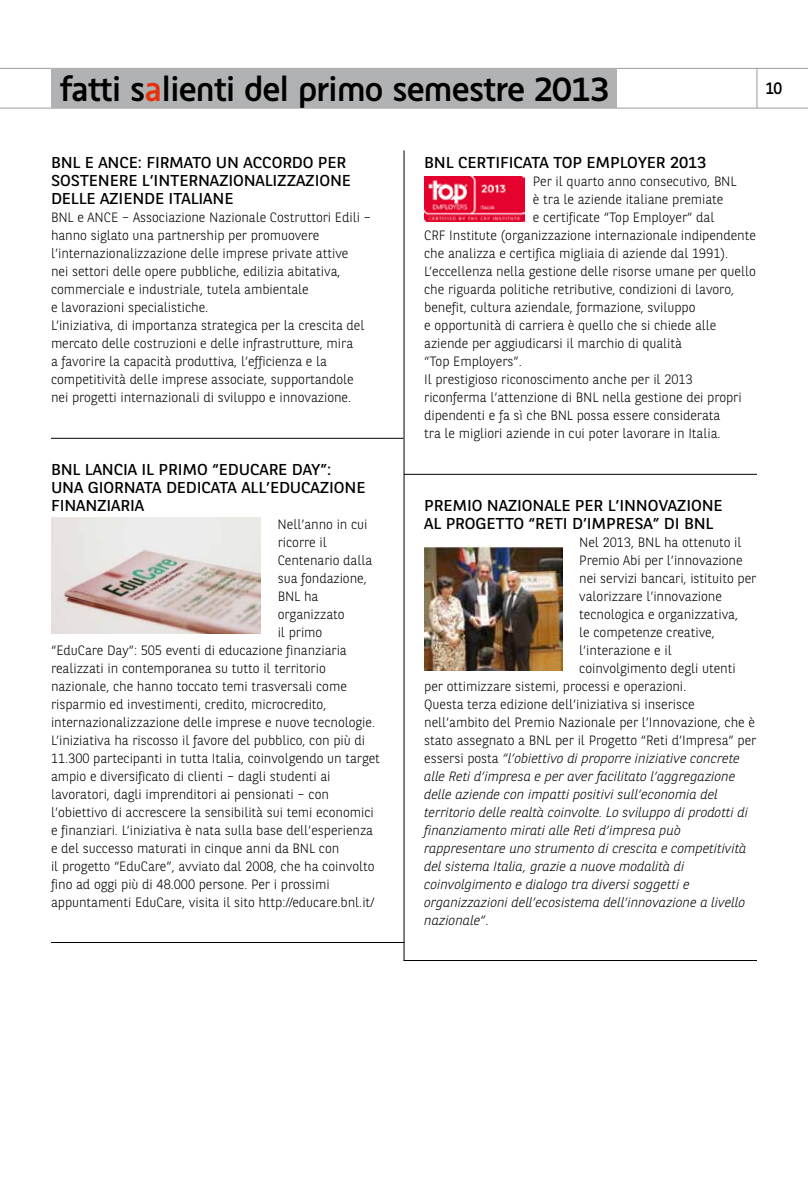
<style>
.page{position:relative;width:808px;height:1191px;background:#fff}
.page>*{position:absolute;margin:0;border:0;box-sizing:border-box;transform-origin:0 0}
.t1{font:36px "BNPP Type";letter-spacing:-.03em;color:#000}
.t2{font:16.5px "BNPP Rounded";color:#000}
.t3{font:15.75px/18px "BNPP Square";letter-spacing:-.01em;color:#000}
.t4{font:300 13.5px/18px "BNPP Sans";letter-spacing:-.005em;color:#000}
.t5{font:italic 300 13.5px "BNPP Sans";letter-spacing:-.005em;color:#000}
.s1{color:#e6310e}
.s2{font-style:normal}
</style>
<div class="page">
<hr style="left:0;top:108px;width:808px;height:1px;background:#9c9d9d">
<hr style="left:0;top:68px;width:808px;height:1px;background:#9c9d9d">
<hr style="left:757px;top:68px;width:1px;height:40px;background:#9c9d9d">
<div style="left:51px;top:69px;width:566px;height:39px;background:#b1b2b3"></div>
<hr style="left:51px;top:438px;width:352px;height:1px;background:#000">
<img style="left:51px;top:518px;width:210px;height:115px">
<hr style="left:51px;top:942px;width:353px;height:1px;background:#000">
<img style="left:424px;top:176px;width:101px;height:45px">
<hr style="left:404px;top:474px;width:353px;height:1px;background:#000">
<img style="left:424px;top:546px;width:138px;height:124px">
<hr style="left:403px;top:960px;width:354px;height:1px;background:#000">
<hr style="left:404px;top:150px;width:1px;height:810px;background:#000">
<h1 class="t1" style="left:60px;top:69px;width:551px">fatti s<span class="s1">a</span>lienti del primo semestre 2013</h1>
<p class="t2" style="left:765px;top:79px;width:18px">10</p>
<p class="t3" style="left:51px;top:154px;width:301px">BN L E ANCE: FIRMATO UN ACCORDO PER<br>SOSTENERE L’INTERNAZIONALIZZAZIONE<br>DELLE AZIENDE ITALIANE</p>
<p class="t4" style="left:51px;top:208px;width:322px">BNL e ANCE – Associazione Nazionale Costruttori Edili – hanno siglato una partnership per promuovere l’internazionalizzazione delle imprese private attive<br>nei settori delle opere pubbliche, edilizia abitativa, commerciale e industriale, tutela ambientale<br>e lavorazioni specialistiche.<br>L’iniziativa, di importanza strategica per la crescita del mercato delle costruzioni e delle infrastrutture, mira<br>a favorire la capacità produttiva, l’efficienza e la competitività delle imprese associate, supportandole nei progetti internazionali di sviluppo e innovazione.</p>
<p class="t3" style="left:51px;top:460px;width:179px">BN L LANCIA IL PRIMO “EDU</p>
<p class="t3" style="left:250px;top:460px;width:20px">CARE</p>
<p class="t3" style="left:51px;top:460px;width:316px;text-indent:241px">DAY”:<br>UNA GIORNATA DEDICATA ALL’EDUCAZIONE<br>FINANZIARIA</p>
<p class="t4" style="left:278px;top:514px;width:91px">Nell’anno in cui</p>
<p class="t4" style="left:278px;top:532px;width:51px">ricorre il</p>
<p class="t4" style="left:278px;top:550px;width:96px">Centenario dalla</p>
<p class="t4" style="left:278px;top:568px;width:91px">sua fondazione,</p>
<p class="t4" style="left:278px;top:586px;width:42px">BNL ha</p>
<p class="t4" style="left:278px;top:604px;width:68px">organizzato</p>
<p class="t4" style="left:278px;top:622px;width:46px">il primo</p>
<p class="t4" style="left:51px;top:640px;width:297px">“EduCare Day”: 505 eventi di educazione finanziaria</p>
<p class="t4" style="left:51px;top:658px;width:276px">realizzati in contemporanea su tutto il territorio</p>
<p class="t4" style="left:51px;top:676px;width:297px">nazionale, che hanno toccato temi trasversali come</p>
<p class="t4" style="left:51px;top:694px;width:277px">risparmio ed investimenti, credito, microcredito,</p>
<p class="t4" style="left:51px;top:712px;width:326px">internazionalizzazione delle imprese e nuove tecnologie.</p>
<p class="t4" style="left:51px;top:730px;width:316px">L’iniziativa ha riscosso il favore del pubblico, con più di</p>
<p class="t4" style="left:51px;top:748px;width:330px">11.300 partecipanti in tutta Italia, coinvolgendo un target</p>
<p class="t4" style="left:51px;top:766px;width:281px">ampio e diversificato di clienti – dagli studenti ai</p>
<p class="t4" style="left:51px;top:784px;width:279px">lavoratori, dagli imprenditori ai pensionati – con</p>
<p class="t4" style="left:51px;top:802px;width:324px">l’obiettivo di accrescere la sensibilità sui temi economici</p>
<p class="t4" style="left:51px;top:820px;width:324px">e finanziari. L’iniziativa è nata sulla base dell’esperienza</p>
<p class="t4" style="left:51px;top:838px;width:290px">e del successo maturati in cinque anni da BNL con</p>
<p class="t4" style="left:51px;top:856px;width:325px">il progetto “EduCare”, avviato dal 2008, che ha coinvolto</p>
<p class="t4" style="left:51px;top:874px;width:280px">fino ad oggi più di 48.000 persone. Per i prossimi</p>
<p class="t4" style="left:51px;top:892px;width:325px">appuntamenti EduCare, visita il sito http://educare.bnl.it/</p>
<p class="t3" style="left:424px;top:154px;width:284px">BN L CERTIFICATA TOP EM PLOYER 2013</p>
<p class="t4" style="left:533px;top:172px;width:205px">Per il quarto anno consecutivo, BNL</p>
<p class="t4" style="left:533px;top:190px;width:192px">è tra le aziende italiane premiate</p>
<p class="t4" style="left:533px;top:208px;width:183px">e certificate “Top Employer” dal</p>
<p class="t4" style="left:424px;top:226px;width:333px">CRF Institute (organizzazione internazionale indipendente</p>
<p class="t4" style="left:424px;top:244px;width:305px">che analizza e certifica migliaia di aziende dal 1991).</p>
<p class="t4" style="left:424px;top:262px;width:333px">L’eccellenza nella gestione delle risorse umane per quello</p>
<p class="t4" style="left:424px;top:280px;width:311px">che riguarda politiche retributive, condizioni di lavoro,</p>
<p class="t4" style="left:424px;top:298px;width:273px">benefit, cultura aziendale, formazione, sviluppo</p>
<p class="t4" style="left:424px;top:316px;width:294px">e opportunità di carriera è quello che si chiede alle</p>
<p class="t4" style="left:424px;top:334px;width:259px">aziende per aggiudicarsi il marchio di qualità</p>
<p class="t4" style="left:424px;top:352px;width:99px">“Top Employers”.</p>
<p class="t4" style="left:424px;top:370px;width:270px">Il prestigioso riconoscimento anche per il 2013</p>
<p class="t4" style="left:424px;top:388px;width:319px">riconferma l’attenzione di BNL nella gestione dei propri</p>
<p class="t4" style="left:424px;top:406px;width:298px">dipendenti e fa sì che BNL possa essere considerata</p>
<p class="t4" style="left:424px;top:424px;width:298px">tra le migliori aziende in cui poter lavorare in Italia.</p>
<p class="t3" style="left:424px;top:496px;width:300px">PREMIO NAZIONALE PER L’I NNOVAZIONE<br>AL PROGETTO “RETI D’IM PRESA” DI BN L</p>
<p class="t4" style="left:579px;top:532px;width:164px">Nel 2013, BNL ha ottenuto il</p>
<p class="t4" style="left:579px;top:550px;width:165px">Premio Abi per l’innovazione</p>
<p class="t4" style="left:579px;top:568px;width:179px">nei servizi bancari, istituito per</p>
<p class="t4" style="left:579px;top:586px;width:144px">valorizzare l’innovazione</p>
<p class="t4" style="left:579px;top:604px;width:160px">tecnologica e organizzativa,</p>
<p class="t4" style="left:579px;top:622px;width:137px">le competenze creative,</p>
<p class="t4" style="left:579px;top:640px;width:94px">l’interazione e il</p>
<p class="t4" style="left:579px;top:658px;width:158px">coinvolgimento degli utenti</p>
<p class="t4" style="left:424px;top:676px;width:264px">per ottimizzare sistemi, processi e operazioni.</p>
<p class="t4" style="left:424px;top:694px;width:272px">Questa terza edizione dell’iniziativa si inserisce</p>
<p class="t4" style="left:424px;top:712px;width:332px">nell’ambito del Premio Nazionale per l’Innovazione, che è</p>
<p class="t4" style="left:424px;top:730px;width:334px">stato assegnato a BNL per il Progetto “Reti d’Impresa” per</p>
<p class="t5" style="left:424px;top:748px;width:317px"><span class="s2">essersi posta</span> “l’obiettivo di proporre iniziative concrete</p>
<p class="t5" style="left:424px;top:766px;width:313px">alle Reti d’impresa e per aver facilitato l’aggregazione</p>
<p class="t5" style="left:424px;top:784px;width:295px">delle aziende con impatti positivi sull’economia del</p>
<p class="t5" style="left:424px;top:802px;width:325px">territorio delle realtà coinvolte. Lo sviluppo di prodotti di</p>
<p class="t5" style="left:424px;top:820px;width:258px">finanziamento mirati alle Reti d’impresa può</p>
<p class="t5" style="left:424px;top:838px;width:324px">rappresentare uno strumento di crescita e competitività</p>
<p class="t5" style="left:424px;top:856px;width:262px">del sistema Italia, grazie a nuove modalità di</p>
<p class="t5" style="left:424px;top:874px;width:267px">coinvolgimento e dialogo tra diversi soggetti e</p>
<p class="t5" style="left:424px;top:892px;width:323px">organizzazioni dell’ecosistema dell’innovazione a livello</p>
<p class="t5" style="left:424px;top:910px;width:66px">nazionale”<span class="s2">.</span></p>
</div>
